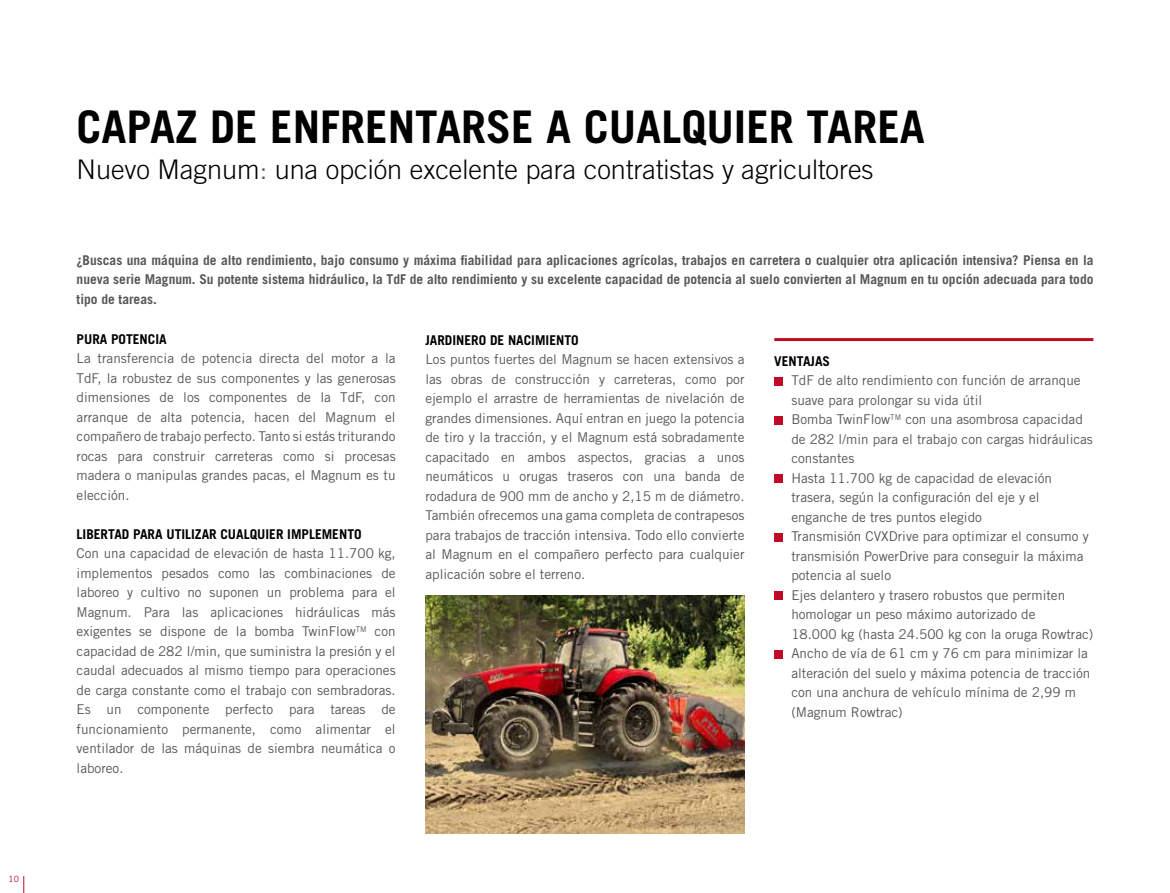
<style>
.page{position:relative;width:1170px;height:893px;background:#fff}
.page>*{position:absolute;margin:0;border:0;box-sizing:border-box;transform-origin:0 0}
.t1{font:700 45px "Trade Gothic LT Pro";color:#000}
.t2{font:300 27px "Trade Gothic LT Pro";color:#000}
.t3{font:13.5px/19.5px "Trade Gothic LT Pro";color:#575756;text-align:justify}
.t4{font:700 13.5px/19.5px "Trade Gothic LT Pro";color:#575756;text-align:justify}
.t5{font:700 13.5px "Trade Gothic LT Pro";color:#000}
.t6{font:8.7px "Trade Gothic LT Pro";color:#c10a25}
.s1{color:#575756}
</style>
<div class="page">
<div style="left:774px;top:377px;width:8px;height:8px;background:#c10a25"></div>
<div style="left:774px;top:416px;width:8px;height:8px;background:#c10a25"></div>
<div style="left:774px;top:475px;width:8px;height:8px;background:#c10a25"></div>
<div style="left:774px;top:533px;width:8px;height:8px;background:#c10a25"></div>
<div style="left:774px;top:592px;width:8px;height:8px;background:#c10a25"></div>
<div style="left:774px;top:650px;width:8px;height:8px;background:#c10a25"></div>
<img style="left:425px;top:595px;width:319px;height:238px">
<svg style="left:23px;top:876px;width:1px;height:17px"></svg>
<p class="t6" style="left:9px;top:874px;width:12px">10</p>
<h1 class="t1" style="left:77px;top:99px;width:849px">CAPAZ DE ENFRENTARSE A CUALQUIER TAREA</h1>
<h2 class="t2" style="left:77px;top:153px;width:798px">Nuevo Magnum<span class="s1">:</span> una opción excelente para contratistas y agricultores</h2>
<p class="t4" style="left:77px;top:250px;width:1018px">¿Buscas una máquina de alto rendimiento, bajo consumo y máxima fiabilidad para aplicaciones agrícolas, trabajos en carretera o cualquier otra aplicación intensiva? Piensa en la nueva serie Magnum. Su potente sistema hidráulico, la TdF de alto rendimiento y su excelente capacidad de potencia al suelo convierten al Magnum en tu opción adecuada para todo tipo de tareas.</p>
<p class="t5" style="left:77px;top:330px;width:92px">PURA POTENCIA</p>
<p class="t3" style="left:77px;top:348px;width:320px">La transferencia de potencia directa del motor a la TdF, la robustez de sus componentes y las generosas dimensiones de los componentes de la TdF, con arranque de alta potencia, hacen del Magnum el compañero de trabajo perfecto. Tanto si estás triturando rocas para construir carreteras como si procesas madera o manipulas grandes pacas, el Magnum es tu elección.</p>
<p class="t5" style="left:77px;top:525px;width:286px">LIBERTAD PARA UTILIZAR CUALQUIER IMPLEMENTO</p>
<p class="t3" style="left:77px;top:543px;width:320px">Con una capacidad de elevación de hasta 11.700 kg, implementos pesados como las combinaciones de laboreo y cultivo no suponen un problema para el Magnum. Para las aplicaciones hidráulicas más exigentes se dispone de la bomba TwinFlow<sup>TM</sup> con capacidad de 282 l/min, que suministra la presión y el caudal adecuados al mismo tiempo para operaciones de carga constante como el trabajo con sembradoras.<br>Es un componente perfecto para tareas de funcionamiento permanente, como alimentar el ventilador de las máquinas de siembra neumática o laboreo.</p>
<p class="t5" style="left:425px;top:331px;width:155px">JARDINERO DE NACIMIENTO</p>
<p class="t3" style="left:425px;top:349px;width:320px">Los puntos fuertes del Magnum se hacen extensivos a las obras de construcción y carreteras, como por ejemplo el arrastre de herramientas de nivelación de grandes dimensiones. Aquí entran en juego la potencia de tiro y la tracción, y el Magnum está sobradamente capacitado en ambos aspectos, gracias a unos neumáticos u orugas traseros con una banda de rodadura de 900 mm de ancho y 2,15 m de diámetro.<br>También ofrecemos una gama completa de contrapesos para trabajos de tracción intensiva. Todo ello convierte al Magnum en el compañero perfecto para cualquier aplicación sobre el terreno.</p>
<p class="t5" style="left:774px;top:353px;width:57px">VENTAJAS</p>
<p class="t3" style="left:791px;top:371px;width:303px;text-align:left">TdF de alto rendimiento con función de arranque suave para prolongar su vida útil<br>Bomba TwinFlow<sup>TM</sup> con una asombrosa capacidad de 282 l/min para el trabajo con cargas hidráulicas constantes<br>Hasta 11.700 kg de capacidad de elevación trasera, según la configuración del eje y el enganche de tres puntos elegido<br>Transmisión CVXDrive para optimizar el consumo y transmisión PowerDrive para conseguir la máxima potencia al suelo<br>Ejes delantero y trasero robustos que permiten homologar un peso máximo autorizado de<br>18.000 kg (hasta 24.500 kg con la oruga Rowtrac)<br>Ancho de vía de 61 cm y 76 cm para minimizar la alteración del suelo y máxima potencia de tracción con una anchura de vehículo mínima de 2,99 m (Magnum Rowtrac)</p>
</div>
